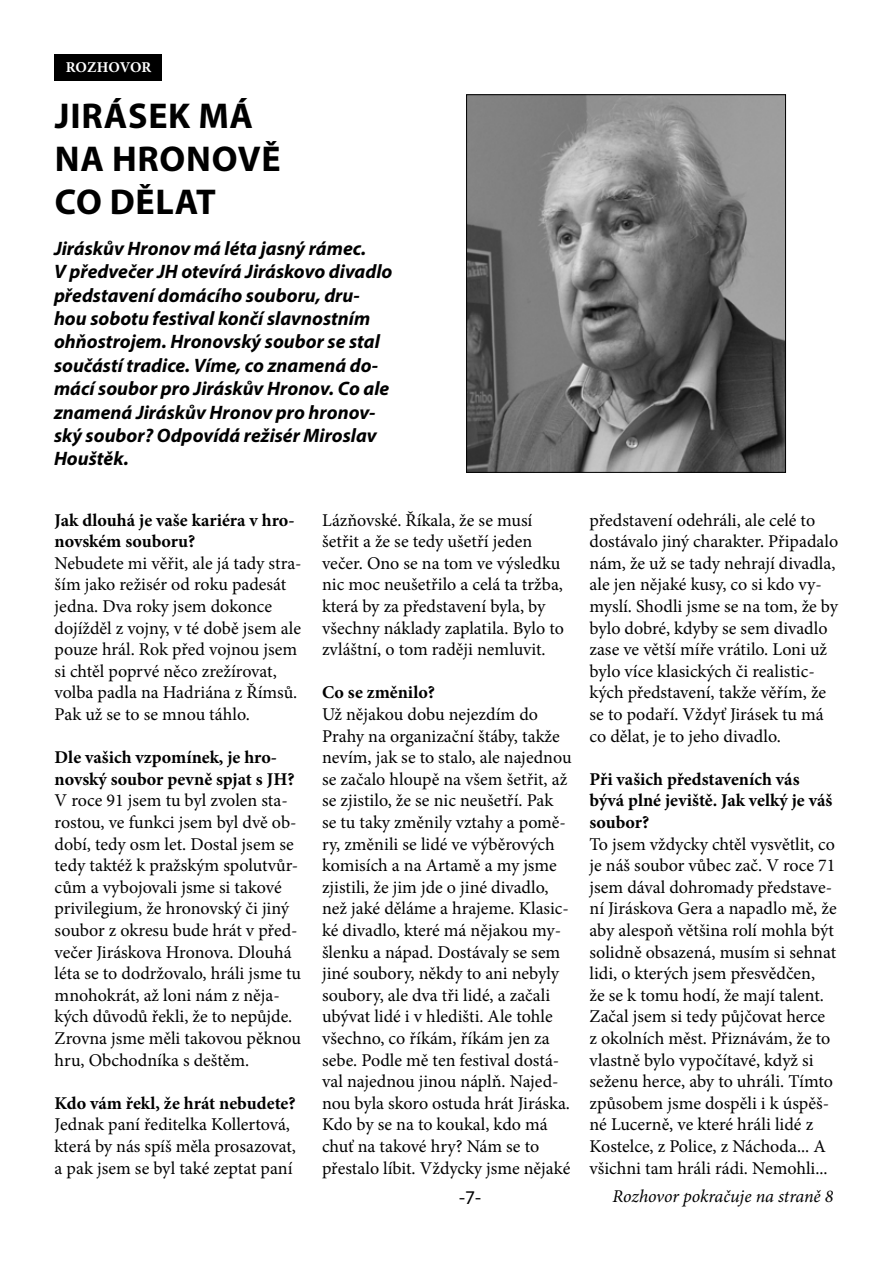
<style>
.page{position:relative;width:893px;height:1263px;background:#fff}
.page>*{position:absolute;margin:0;border:0;box-sizing:border-box;transform-origin:0 0}
.t1{font:700 36px/43.2px "Myriad Pro";letter-spacing:.02em;color:#000}
.t2{font:italic 700 19.5px/23.4px "Myriad Pro";color:#000}
.t3{font:19.5px "Myriad Pro";color:#000}
.t4{font:18px/21.6px "Minion Pro";color:#000}
.t5{font:700 18px/21.6px "Minion Pro";color:#000}
.t6{font:italic 18px "Minion Pro";letter-spacing:-.01em;color:#000}
.t7{font:700 15px "Minion Pro";color:#fff}
</style>
<div class="page">
<img style="left:468px;top:96px;width:316px;height:375px">
<div style="left:466px;top:94px;width:320px;height:379px;border:1px solid #000"></div>
<div style="left:55px;top:54px;width:107px;height:27px;background:#000"></div>
<p class="t7" style="left:66px;top:56px;width:43px">rozhovo</p>
<p class="t7" style="left:142px;top:56px;width:11px">r</p>
<h1 class="t1" style="left:55px;top:93px;width:95px">JIRÁSEK</h1>
<h1 class="t1" style="left:198px;top:93px;width:56px">MÁ</h1>
<h1 class="t1" style="left:55px;top:136px;width:161px">NA HRONOVĚ<br>CODĚLAT</h1>
<p class="t2" style="left:54px;top:236px;width:340px">Jiráskův Hronov má léta jasný rámec.<br>V předvečer JH otevírá Jiráskovo divadlo představení domácího souboru, dru&shy;hou sobotu festival končí slavnostním ohňostrojem. Hronovský soubor se stal součástí tradice. Víme, co znamená do&shy;mácí soubor pro Jiráskův Hronov. Co ale znamená Jiráskův Hronov pro hronov&shy;ský soubor? Odpovídá režisér Miroslav Houštěk.</p>
<p class="t5" style="left:55px;top:509px;width:241px">Jak dlouhá je vaše kariéra v hro&shy;novském souboru?</p>
<p class="t4" style="left:55px;top:552px;width:249px">Nebudete mi věřit, ale já tady stra&shy;ším jako režisér od roku padesát jedna. Dva roky jsem dokonce dojížděl z vojny, v té době jsem ale pouze hrál. Rok před vojnou jsem si chtěl poprvé něco zrežírovat, volba padla na Hadriána z Římsů.<br>Pak už se to se mnou táhlo.</p>
<p class="t5" style="left:55px;top:746px;width:242px">Dle vašich vzpomínek, je hro&shy;novský soubor pevně spjat s JH?</p>
<p class="t4" style="left:55px;top:790px;width:248px">V roce 91 jsem tu byl zvolen sta&shy;rostou, ve funkci jsem byl dvě ob&shy;dobí, tedy osm let. Dostal jsem se tedy taktéž k pražským spolutvůr&shy;cům a vybojovali jsme si takové privilegium, že hronovský či jiný soubor z okresu bude hrát v před&shy;večer Jiráskova Hronova. Dlouhá léta se to dodržovalo, hráli jsme tu mnohokrát, až loni nám z něja&shy;kých důvodů řekli, že to nepůjde.<br>Zrovna jsme měli takovou pěknou hru, Obchodníka s deštěm.</p>
<p class="t5" style="left:55px;top:1092px;width:243px">Kdo vám řekl, že hrát nebudete?</p>
<p class="t4" style="left:55px;top:1114px;width:243px">Jednak paní ředitelka Kollertová, která by nás spíš měla prosazovat, a pak jsem se byl také zeptat paní</p>
<p class="t4" style="left:322px;top:509px;width:243px">Lázňovské. Říkala, že se musí šetřit a že se tedy ušetří jeden večer. Ono se na tom ve výsledku nic moc neušetřilo a celá ta tržba, která by za představení byla, by všechny náklady zaplatila. Bylo to zvláštní, o tom raději nemluvit.</p>
<p class="t5" style="left:322px;top:681px;width:115px">Co se změnilo?</p>
<p class="t4" style="left:322px;top:703px;width:251px">Už nějakou dobu nejezdím do<br>Prahy na organizační štáby, takže nevím, jak se to stalo, ale najednou se začalo hloupě na všem šetřit, až se zjistilo, že se nic neušetří. Pak se tu taky změnily vztahy a pomě&shy;ry, změnili se lidé ve výběrových komisích a na Artamě a my jsme zjistili, že jim jde o jiné divadlo, než jaké děláme a hrajeme. Klasic&shy;ké divadlo, které má nějakou my&shy;šlenku a nápad. Dostávaly se sem jiné soubory, někdy to ani nebyly soubory, ale dva tři lidé, a začali ubývat lidé i v hledišti. Ale tohle všechno, co říkám, říkám jen za sebe. Podle mě ten festival dostá&shy;val najednou jinou náplň. Najed&shy;nou byla skoro ostuda hrát Jiráska.<br>Kdo by se na to koukal, kdo má chuť na takové hry? Nám se to přestalo líbit. Vždycky jsme nějaké</p>
<p class="t3" style="left:459px;top:1186px;width:23px">-7-</p>
<p class="t4" style="left:589px;top:509px;width:250px">představení odehráli, ale celé to dostávalo jiný charakter. Připadalo nám, že už se tady nehrají divadla, ale jen nějaké kusy, co si kdo vy&shy;myslí. Shodli jsme se na tom, že by bylo dobré, kdyby se sem divadlo zase ve větší míře vrátilo. Loni už bylo více klasických či realistic&shy;kých představení, takže věřím, že se to podaří. Vždyť Jirásek tu má co dělat, je to jeho divadlo.</p>
<p class="t5" style="left:589px;top:768px;width:244px">Při vašich představeních vás bývá plné jeviště. Jak velký je váš soubor?</p>
<p class="t4" style="left:589px;top:833px;width:249px">To jsem vždycky chtěl vysvětlit, co je náš soubor vůbec zač. V roce 71 jsem dával dohromady představe&shy;ní Jiráskova Gera a napadlo mě, že aby alespoň většina rolí mohla být solidně obsazená, musím si sehnat lidi, o kterých jsem přesvědčen,<br>že se k tomu hodí, že mají talent.<br>Začal jsem si tedy půjčovat herce z okolních měst. Přiznávám, že to vlastně bylo vypočítavé, když si seženu herce, aby to uhráli. Tímto způsobem jsme dospěli i k úspěš&shy;né Lucerně, ve které hráli lidé z Kostelce, z Police, z Náchoda... A všichni tam hráli rádi. Nemohli...</p>
<p class="t6" style="left:613px;top:1184px;width:222px">Rozhovor pokračuje na straně 8</p>
</div>
